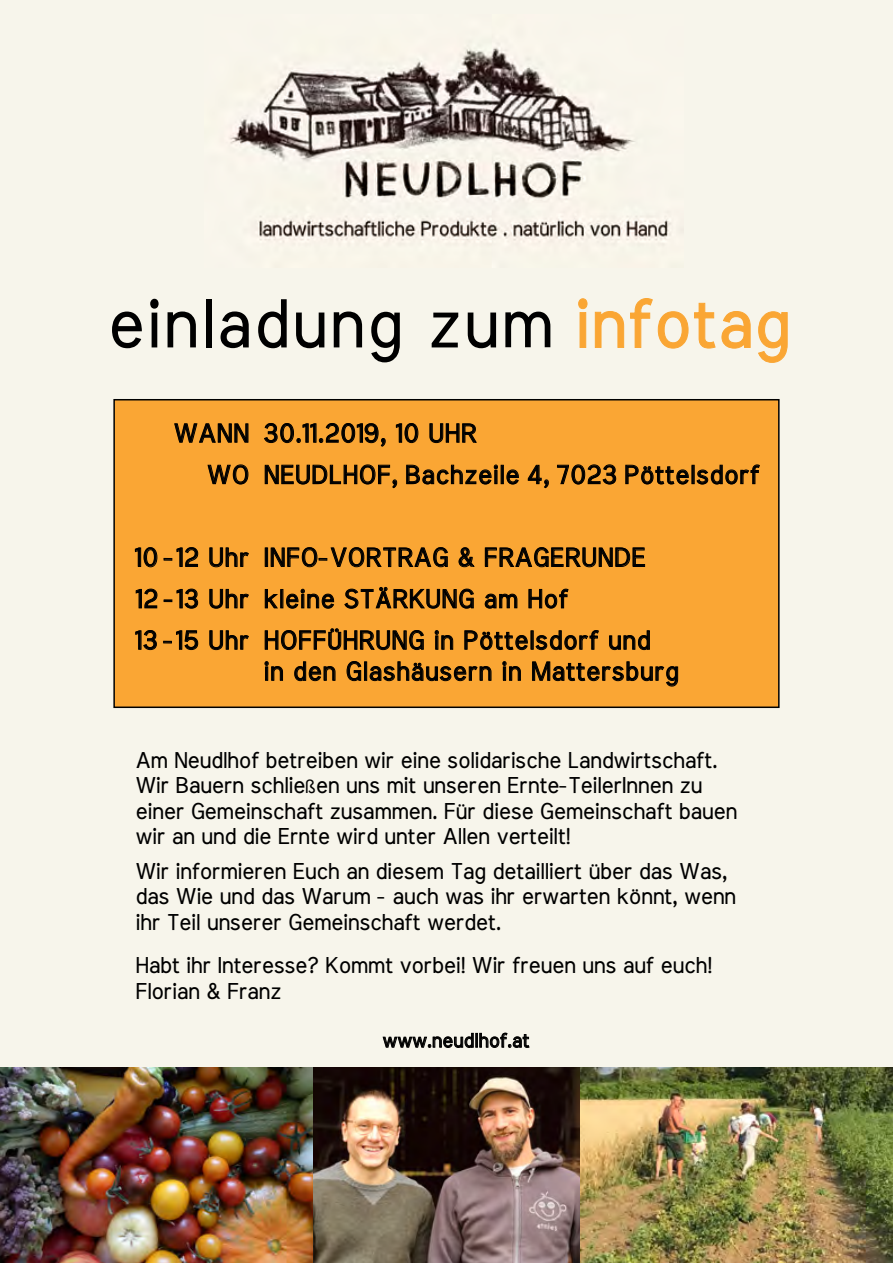
<style>
.page{position:relative;width:893px;height:1263px;background:#f7f5eb}
.page>*{position:absolute;margin:0;border:0;box-sizing:border-box;transform-origin:0 0}
.t1{font:67.5px "Meera Inimai";letter-spacing:.04em;color:#000}
.t2{font:25.8px/41.4px "Meera Inimai";letter-spacing:.04em;color:#000}
.t3{font:22.35px/25.5px "Meera Inimai";color:#000}
.t4{font:19.5px "Meera Inimai";letter-spacing:.02em;color:#000}
.s1{color:#faa634}
</style>
<div class="page">
<img style="left:0;top:1067px;width:313px;height:196px">
<img style="left:230px;top:47px;width:441px;height:195px">
<svg style="left:383px;top:1033px;width:146px;height:15px"></svg>
<img style="left:313px;top:1067px;width:580px;height:196px">
<svg style="left:578px;top:298px;width:10px;height:50px"></svg>
<svg style="left:594px;top:311px;width:30px;height:37px"></svg>
<svg style="left:630px;top:298px;width:121px;height:51px"></svg>
<svg style="left:758px;top:311px;width:30px;height:52px"></svg>
<div style="left:113px;top:399px;width:667px;height:309px;background:#faa634;border:2px solid #000"></div>
<svg style="left:174px;top:423px;width:74px;height:20px"></svg>
<svg style="left:264px;top:423px;width:122px;height:24px"></svg>
<svg style="left:396px;top:423px;width:22px;height:20px"></svg>
<svg style="left:429px;top:423px;width:48px;height:20px"></svg>
<svg style="left:208px;top:464px;width:40px;height:20px"></svg>
<svg style="left:265px;top:464px;width:132px;height:24px"></svg>
<svg style="left:406px;top:464px;width:92px;height:20px"></svg>
<div style="left:501px;top:465px;width:3px;height:19px;border:1px solid #000"></div>
<svg style="left:506px;top:469px;width:13px;height:15px"></svg>
<svg style="left:528px;top:465px;width:21px;height:23px"></svg>
<svg style="left:557px;top:464px;width:59px;height:20px"></svg>
<svg style="left:625px;top:464px;width:135px;height:20px"></svg>
<svg style="left:135px;top:547px;width:22px;height:20px"></svg>
<svg style="left:164px;top:547px;width:34px;height:20px"></svg>
<svg style="left:209px;top:547px;width:40px;height:20px"></svg>
<div style="left:265px;top:548px;width:3px;height:19px;border:1px solid #000"></div>
<svg style="left:271px;top:547px;width:177px;height:20px"></svg>
<svg style="left:459px;top:547px;width:16px;height:20px"></svg>
<svg style="left:485px;top:547px;width:160px;height:20px"></svg>
<svg style="left:136px;top:589px;width:21px;height:19px"></svg>
<svg style="left:164px;top:588px;width:34px;height:21px"></svg>
<svg style="left:209px;top:589px;width:40px;height:20px"></svg>
<svg style="left:265px;top:589px;width:13px;height:19px"></svg>
<svg style="left:286px;top:589px;width:48px;height:20px"></svg>
<svg style="left:344px;top:587px;width:130px;height:22px"></svg>
<svg style="left:485px;top:593px;width:32px;height:16px"></svg>
<svg style="left:528px;top:589px;width:41px;height:20px"></svg>
<svg style="left:135px;top:630px;width:22px;height:20px"></svg>
<svg style="left:163px;top:630px;width:35px;height:20px"></svg>
<svg style="left:209px;top:630px;width:40px;height:20px"></svg>
<svg style="left:265px;top:628px;width:159px;height:22px"></svg>
<svg style="left:435px;top:630px;width:18px;height:20px"></svg>
<svg style="left:464px;top:630px;width:135px;height:20px"></svg>
<svg style="left:609px;top:630px;width:41px;height:20px"></svg>
<svg style="left:264px;top:661px;width:19px;height:20px"></svg>
<svg style="left:294px;top:661px;width:42px;height:20px"></svg>
<svg style="left:347px;top:661px;width:14px;height:20px"></svg>
<div style="left:364px;top:662px;width:3px;height:19px;border:1px solid #000"></div>
<svg style="left:370px;top:661px;width:121px;height:20px"></svg>
<svg style="left:502px;top:661px;width:19px;height:20px"></svg>
<svg style="left:532px;top:661px;width:146px;height:26px"></svg>
<h1 class="t1" style="left:105px;top:285px;width:683px">einladung zum <span class="s1">infotag</span></h1>
<p class="t2" style="left:206px;top:413px;width:555px;text-indent:-33px">WANN 30.11.2019, 10 Uhr<br>Wo Neudlhof, Bachzeile 4, 7023 Pöttelsdorf</p>
<p class="t2" style="left:134px;top:537px;width:517px">10 - 12 Uhr INFO-Vortrag &amp; Fragerunde<br>12 - 13 Uhr kleine Stärkung am Hof<br>13 - 15 Uhr Hofführung in Pöttelsdorf und</p>
<p class="t2" style="left:263px;top:651px;width:416px">in den Glashäusern in Mattersburg</p>
<p class="t3" style="left:135px;top:747px;width:603px">Am Neudlhof betreiben wir eine solidarische Landwirtschaft.<br>Wir Bauern schließen uns mit unseren Ernte-TeilerInnen zu einer Gemeinschaft zusammen. Für diese Gemeinschaft bauen wir an und die Ernte wird unter Allen verteilt!</p>
<p class="t3" style="left:135px;top:858px;width:602px">Wir informieren Euch an diesem Tag detailliert über das Was, das Wie und das Warum - auch was ihr erwarten könnt, wenn ihr Teil unserer Gemeinschaft werdet.</p>
<p class="t3" style="left:121px;top:953px;width:591px">Habt ihr Interesse? Kommt vorbei! Wir freuen uns auf euch!<br>Florian &amp; Franz</p>
<p class="t4" style="left:382px;top:1029px;width:149px">www.neudlhof.at</p>
</div>
